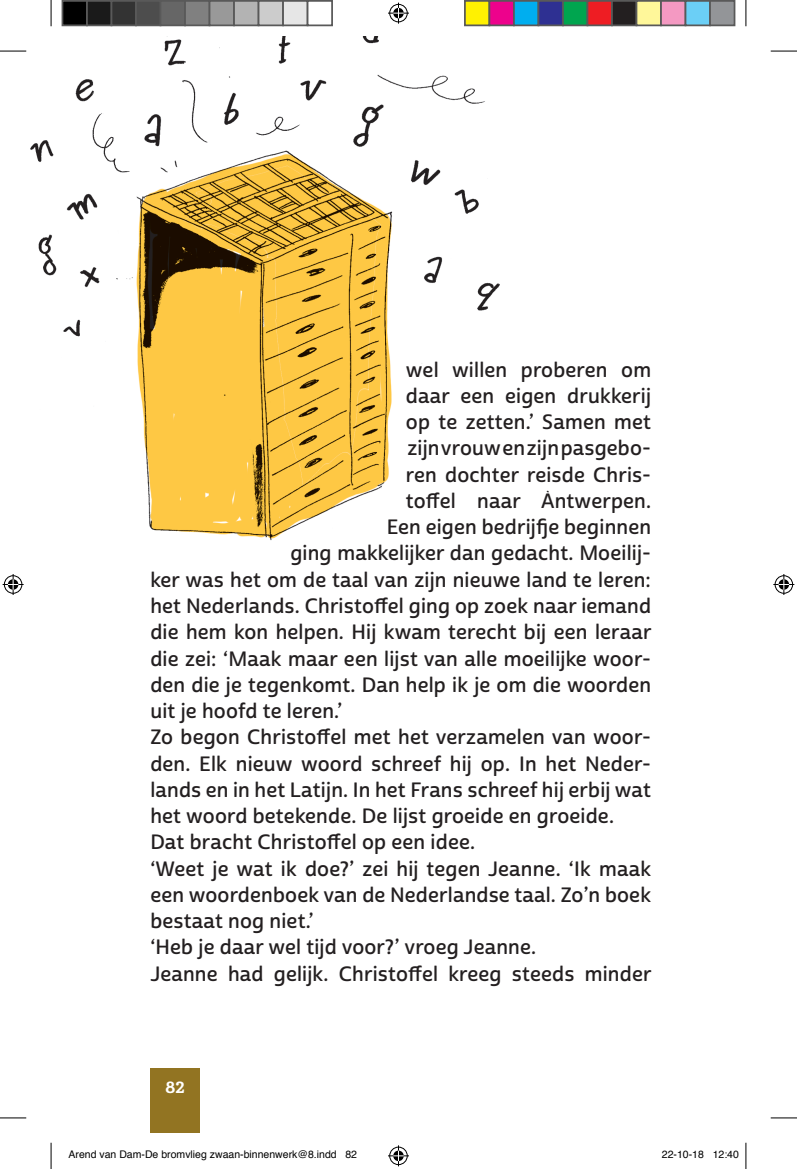
<style>
.page{position:relative;width:797px;height:1169px;background:#fff}
.page>*{position:absolute;margin:0;border:0;box-sizing:border-box;transform-origin:0 0}
.t1{font:20.12px "Cabrito Sans Nor Dem";letter-spacing:.01em;color:#231f20}
.t2{font:15.75px "Cabrito Nor Bol";color:#fff}
.t3{font:10.5px "Helvetica";color:#000}
</style>
<div class="page">
<div style="left:150px;top:1068px;width:50px;height:64px;background:#927422"></div>
<img style="left:30px;top:36px;width:519px;height:505px">
<svg style="left:0;top:51px;width:26px;height:1px"></svg>
<svg style="left:770px;top:51px;width:27px;height:1px"></svg>
<svg style="left:0;top:1117px;width:26px;height:1px"></svg>
<svg style="left:770px;top:1117px;width:27px;height:1px"></svg>
<svg style="left:51px;top:0;width:1px;height:26px"></svg>
<svg style="left:51px;top:1142px;width:1px;height:27px"></svg>
<svg style="left:745px;top:0;width:1px;height:26px"></svg>
<svg style="left:745px;top:1142px;width:1px;height:27px"></svg>
<svg style="left:388px;top:3px;width:21px;height:21px"></svg>
<svg style="left:388px;top:1145px;width:21px;height:21px"></svg>
<svg style="left:3px;top:574px;width:21px;height:21px"></svg>
<svg style="left:773px;top:574px;width:21px;height:21px"></svg>
<div style="left:62px;top:1px;width:25px;height:24px;background:#000"></div>
<div style="left:62px;top:0;width:26px;height:26px;border:2px solid #595959"></div>
<div style="left:87px;top:1px;width:24px;height:24px;background:#1a1a1a"></div>
<div style="left:86px;top:0;width:26px;height:26px;border:2px solid #595959"></div>
<div style="left:111px;top:1px;width:25px;height:24px;background:#333"></div>
<div style="left:111px;top:0;width:26px;height:26px;border:2px solid #595959"></div>
<div style="left:136px;top:1px;width:24px;height:24px;background:#4d4d4d"></div>
<div style="left:135px;top:0;width:26px;height:26px;border:2px solid #595959"></div>
<div style="left:160px;top:1px;width:25px;height:24px;background:#666"></div>
<div style="left:160px;top:0;width:26px;height:26px;border:2px solid #595959"></div>
<div style="left:185px;top:1px;width:24px;height:24px;background:#808080"></div>
<div style="left:184px;top:0;width:26px;height:26px;border:2px solid #595959"></div>
<div style="left:209px;top:1px;width:25px;height:24px;background:#999"></div>
<div style="left:209px;top:0;width:26px;height:26px;border:2px solid #595959"></div>
<div style="left:234px;top:1px;width:24px;height:24px;background:#b3b3b3"></div>
<div style="left:233px;top:0;width:26px;height:26px;border:2px solid #595959"></div>
<div style="left:258px;top:1px;width:25px;height:24px;background:#ccc"></div>
<div style="left:258px;top:0;width:26px;height:26px;border:2px solid #595959"></div>
<div style="left:283px;top:1px;width:24px;height:24px;background:#e6e6e6"></div>
<div style="left:282px;top:0;width:26px;height:26px;border:2px solid #595959"></div>
<div style="left:307px;top:0;width:26px;height:26px;border:2px solid #595959"></div>
<div style="left:465px;top:1px;width:24px;height:24px;background:#fff101"></div>
<div style="left:464px;top:0;width:26px;height:26px;border:2px solid #595959"></div>
<div style="left:489px;top:1px;width:25px;height:24px;background:#ed028c"></div>
<div style="left:488px;top:0;width:27px;height:26px;border:2px solid #595959"></div>
<div style="left:514px;top:1px;width:24px;height:24px;background:#00aeef"></div>
<div style="left:513px;top:0;width:26px;height:26px;border:2px solid #595959"></div>
<div style="left:538px;top:1px;width:25px;height:24px;background:#2e3092"></div>
<div style="left:537px;top:0;width:27px;height:26px;border:2px solid #595959"></div>
<div style="left:563px;top:1px;width:24px;height:24px;background:#00a54f"></div>
<div style="left:562px;top:0;width:26px;height:26px;border:2px solid #595959"></div>
<div style="left:587px;top:1px;width:25px;height:24px;background:#ee1d23"></div>
<div style="left:586px;top:0;width:27px;height:26px;border:2px solid #595959"></div>
<div style="left:612px;top:1px;width:24px;height:24px;background:#231f20"></div>
<div style="left:611px;top:0;width:26px;height:26px;border:2px solid #595959"></div>
<div style="left:636px;top:1px;width:25px;height:24px;background:#fff79a"></div>
<div style="left:635px;top:0;width:27px;height:26px;border:2px solid #595959"></div>
<div style="left:661px;top:1px;width:24px;height:24px;background:#f499c2"></div>
<div style="left:660px;top:0;width:26px;height:26px;border:2px solid #595959"></div>
<div style="left:685px;top:1px;width:25px;height:24px;background:#6bcff6"></div>
<div style="left:684px;top:0;width:27px;height:26px;border:2px solid #595959"></div>
<div style="left:710px;top:1px;width:24px;height:24px;background:#939598"></div>
<div style="left:709px;top:0;width:26px;height:26px;border:2px solid #595959"></div>
<p class="t1" style="left:406px;top:357px;width:247px">wel willen proberen om</p>
<p class="t1" style="left:406px;top:383px;width:247px">daar een eigen drukkerij</p>
<p class="t1" style="left:406px;top:410px;width:246px">op te zetten.’ Samen met</p>
<p class="t1" style="left:407px;top:436px;width:245px">zijn vrouw en zijn pasgebo-</p>
<p class="t1" style="left:406px;top:462px;width:247px">ren dochter reisde Chris-</p>
<p class="t1" style="left:406px;top:488px;width:247px">toffel naar Antwerpen.</p>
<p class="t1" style="left:387px;top:515px;width:266px">Een eigen bedrijfje beginnen</p>
<p class="t1" style="left:290px;top:541px;width:362px">ging makkelijker dan gedacht. Moeilij-</p>
<p class="t1" style="left:150px;top:567px;width:502px">ker was het om de taal van zijn nieuwe land te leren:</p>
<p class="t1" style="left:150px;top:593px;width:502px">het Nederlands. Christoffel ging op zoek naar iemand</p>
<p class="t1" style="left:150px;top:620px;width:503px">die hem kon helpen. Hij kwam terecht bij een leraar</p>
<p class="t1" style="left:150px;top:646px;width:502px">die zei: ‘Maak maar een lijst van alle moeilijke woor-</p>
<p class="t1" style="left:150px;top:672px;width:502px">den die je tegenkomt. Dan help ik je om die woorden</p>
<p class="t1" style="left:150px;top:698px;width:193px">uit je hoofd te leren.’</p>
<p class="t1" style="left:150px;top:725px;width:502px">Zo begon Christoffel met het verzamelen van woor-</p>
<p class="t1" style="left:150px;top:751px;width:502px">den. Elk nieuw woord schreef hij op. In het Neder-</p>
<p class="t1" style="left:150px;top:777px;width:502px">lands en in het Latijn. In het Frans schreef hij erbij wat</p>
<p class="t1" style="left:150px;top:803px;width:465px">het woord betekende. De lijst groeide en groeide.</p>
<p class="t1" style="left:150px;top:830px;width:326px">Dat bracht Christoffel op een idee.</p>
<p class="t1" style="left:150px;top:856px;width:502px">‘Weet je wat ik doe?’ zei hij tegen Jeanne. ‘Ik maak</p>
<p class="t1" style="left:150px;top:882px;width:502px">een woordenboek van de Nederlandse taal. Zo’n boek</p>
<p class="t1" style="left:150px;top:908px;width:165px">bestaat nog niet.’</p>
<p class="t1" style="left:150px;top:935px;width:387px">‘Heb je daar wel tijd voor?’ vroeg Jeanne.</p>
<p class="t1" style="left:150px;top:961px;width:502px">Jeanne had gelijk. Christoffel kreeg steeds minder</p>
<p class="t2" style="left:166px;top:1077px;width:21px">82</p>
<p class="t3" style="left:69px;top:1146px;width:290px">Arend van Dam-De bromvlieg zwaan-binnenwerk@8.indd 82</p>
<p class="t3" style="left:662px;top:1146px;width:79px">22-10-18 12:40</p>
</div>
